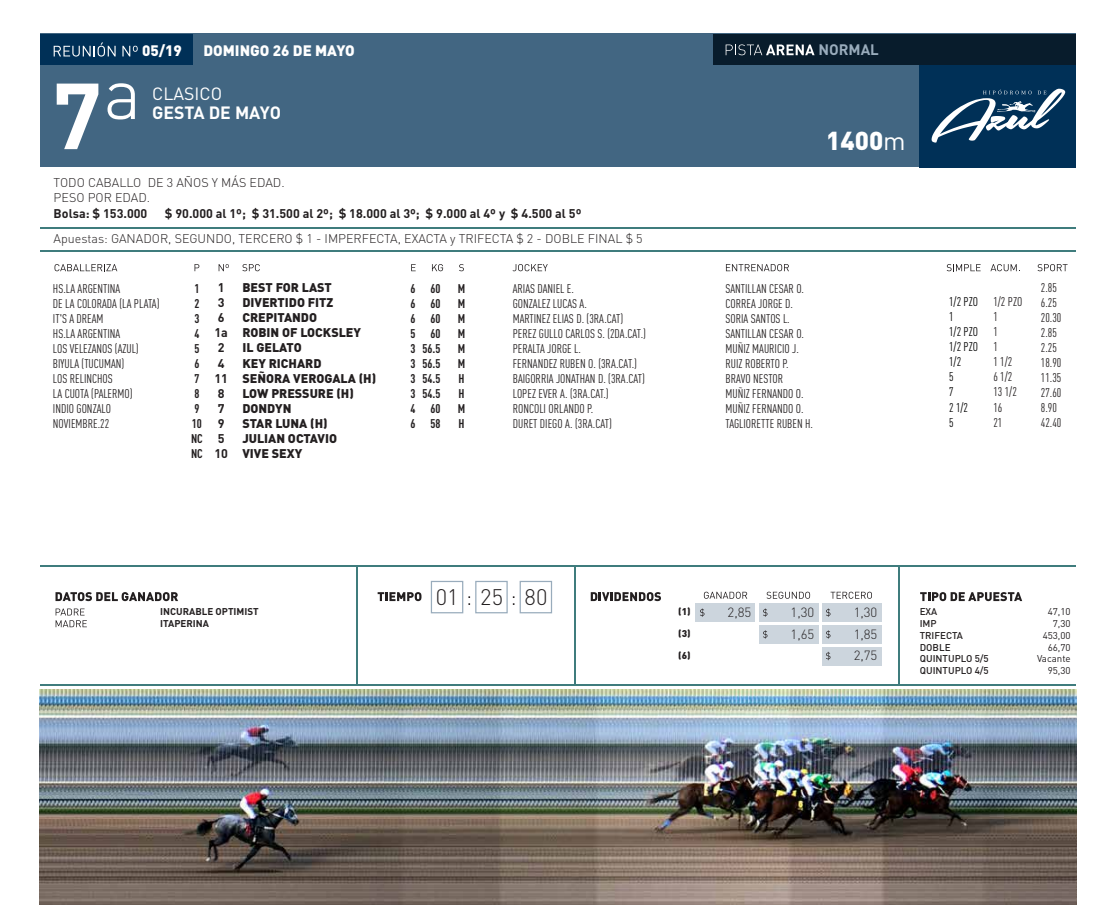
<style>
.page{position:relative;width:1098px;height:922px;background:#fff}
.page>*{position:absolute;margin:0;border:0;box-sizing:border-box;transform-origin:0 0}
.t1{font:700 92px "DIN Pro";color:#fff}
.t2{font:900 25.62px "DIN Pro";color:#fff}
.t3{font:300 22.25px "DIN Pro";color:#231f20}
.t4{font:700 17.62px "DIN Pro";color:#fff}
.t5{font:17.62px "DIN Pro";color:#fff}
.t6{font:900 15px "DIN Pro";color:#fff}
.t7{font:700 15px "DIN Pro";color:#99acbc}
.t8{font:300 13.25px "DIN Pro";color:#231f20}
.t9{font:12.5px/15px "FFDIN Pro Cond";color:#231f20}
.t10{font:900 12.5px/15px "DIN Pro";color:#231f20}
.t11{font:300 12.5px/15px "DIN Pro";color:#231f20}
.t12{font:700 12.5px/15px "DIN Pro";color:#231f20}
.t13{font:700 12.5px/15px "FFDIN Pro Cond";color:#231f20;text-align:justify}
.t14{font:12.5px/15px "FFDIN Pro Cond";color:#000}
.t15{font:500 9.75px/11.8px "DIN Pro";color:#231f20}
.t16{font:9.75px/11.8px "DIN Pro";color:#231f20;text-align:right}
.t17{font:700 9.75px/11.8px "DIN Pro";color:#231f20}
.t18{font:900 9.75px "DIN Pro";color:#231f20}
.s1{font-weight:400}
</style>
<div class="page">
<div style="left:40px;top:33px;width:1035px;height:133px;background:#426682"></div>
<div style="left:919px;top:34px;width:156px;height:134px;background:#003057"></div>
<div style="left:40px;top:34px;width:153px;height:31px;background:#003057"></div>
<div style="left:713px;top:34px;width:362px;height:31px;background:#081c2c"></div>
<hr style="left:40px;top:565px;width:1035px;height:1px;background:#3f7c7d">
<hr style="left:40px;top:684px;width:1035px;height:1px;background:#3f7c7d">
<hr style="left:575px;top:565px;width:1px;height:120px;background:#3f7c7d">
<hr style="left:356px;top:565px;width:1px;height:120px;background:#3f7c7d">
<hr style="left:898px;top:565px;width:1px;height:120px;background:#3f7c7d">
<div style="left:431px;top:580px;width:32px;height:33px;border:1px solid #99acbc"></div>
<div style="left:475px;top:580px;width:33px;height:33px;border:1px solid #99acbc"></div>
<div style="left:519px;top:580px;width:33px;height:33px;border:1px solid #99acbc"></div>
<hr style="left:40px;top:227px;width:1035px;height:1px;background:#3f7c7d">
<hr style="left:40px;top:250px;width:1035px;height:2px;background:#3f7c7d">
<svg style="left:54px;top:42px;width:62px;height:15px"></svg>
<svg style="left:122px;top:46px;width:16px;height:10px"></svg>
<svg style="left:725px;top:44px;width:89px;height:11px"></svg>
<svg style="left:107px;top:83px;width:28px;height:36px"></svg>
<svg style="left:55px;top:264px;width:62px;height:7px"></svg>
<svg style="left:242px;top:264px;width:18px;height:7px"></svg>
<svg style="left:512px;top:264px;width:36px;height:7px"></svg>
<svg style="left:726px;top:264px;width:63px;height:7px"></svg>
<svg style="left:946px;top:264px;width:34px;height:7px"></svg>
<svg style="left:1037px;top:264px;width:30px;height:7px"></svg>
<svg style="left:990px;top:264px;width:27px;height:7px"></svg>
<svg style="left:194px;top:264px;width:5px;height:7px"></svg>
<svg style="left:411px;top:264px;width:4px;height:7px"></svg>
<svg style="left:432px;top:264px;width:11px;height:7px"></svg>
<svg style="left:459px;top:264px;width:5px;height:7px"></svg>
<svg style="left:219px;top:264px;width:10px;height:7px"></svg>
<svg style="left:377px;top:592px;width:44px;height:9px"></svg>
<svg style="left:55px;top:592px;width:123px;height:9px"></svg>
<svg style="left:590px;top:592px;width:71px;height:9px"></svg>
<svg style="left:920px;top:592px;width:102px;height:9px"></svg>
<svg style="left:704px;top:591px;width:43px;height:7px"></svg>
<svg style="left:766px;top:591px;width:44px;height:7px"></svg>
<svg style="left:830px;top:591px;width:42px;height:7px"></svg>
<div style="left:696px;top:603px;width:59px;height:18px;background:#ccd5dd"></div>
<svg style="left:700px;top:608px;width:4px;height:8px"></svg>
<div style="left:759px;top:603px;width:59px;height:18px;background:#ccd5dd"></div>
<svg style="left:763px;top:608px;width:4px;height:8px"></svg>
<div style="left:822px;top:603px;width:59px;height:18px;background:#ccd5dd"></div>
<svg style="left:826px;top:608px;width:4px;height:8px"></svg>
<div style="left:759px;top:624px;width:59px;height:19px;background:#ccd5dd"></div>
<svg style="left:763px;top:630px;width:4px;height:8px"></svg>
<div style="left:822px;top:624px;width:59px;height:19px;background:#ccd5dd"></div>
<svg style="left:826px;top:630px;width:4px;height:8px"></svg>
<div style="left:822px;top:646px;width:59px;height:19px;background:#ccd5dd"></div>
<svg style="left:826px;top:651px;width:4px;height:9px"></svg>
<svg style="left:56px;top:608px;width:31px;height:19px"></svg>
<svg style="left:931px;top:89px;width:134px;height:53px"></svg>
<img style="left:40px;top:689px;width:1036px;height:215px">
<p class="t6" style="left:142px;top:38px;width:41px">05/19</p>
<p class="t6" style="left:203px;top:38px;width:153px">DOMINGO 26 DE MAYO</p>
<p class="t7" style="left:818px;top:37px;width:62px">NORMAL</p>
<h1 class="t1" style="left:52px;top:39px;width:51px">7</h1>
<h3 class="t5" style="left:152px;top:82px;width:71px">CLASICO</h3>
<h3 class="t4" style="left:152px;top:98px;width:130px">GESTA DE MAYO</h3>
<p class="t11" style="left:54px;top:174px;width:232px">TODO CABALLO DE 3 AÑOS Y MÁS EDAD.<br>PESO POR EDAD.</p>
<p class="t12" style="left:54px;top:205px;width:95px">Bolsa: $ 153.000</p>
<p class="t12" style="left:165px;top:205px;width:418px">$ 90.000 al 1º; $ 31.500 al 2º; $ 18.000 al 3º; $ 9.000 al 4º y $ 4.500 al 5º</p>
<p class="t11" style="left:54px;top:230px;width:590px">Apuestas: GANADOR, SEGUNDO, TERCERO $ 1 - IMPERFECTA, EXACTA y TRIFECTA $ 2 - DOBLE FINAL $ 5</p>
<p class="t9" style="left:53px;top:280px;width:108px">HS.LA ARGENTINA<br>DE LA COLORADA (LA PLATA)<br>IT'S A DREAM<br>HS.LA ARGENTINA<br>LOS VELEZANOS (AZUL)<br>BIYULA (TUCUMAN)<br>LOS RELINCHOS<br>LA CUOTA (PALERMO)<br>INDIO GONZALO<br>NOVIEMBRE.22</p>
<p class="t13" style="left:191px;top:280px;width:13px;text-align:left">1<br>2<br>3<br>4<br>5<br>6<br>7<br>8<br>9<br>10<br>NC<br>NC</p>
<p class="t12" style="left:214px;top:279px;width:15px">1<br>3<br>6<br>1a<br>2<br>4<br>11<br>8<br>7<br>9<br>5<br>10</p>
<p class="t10" style="left:242px;top:279px;width:135px">BEST FOR LAST<br>DIVERTIDO FITZ<br>CREPITANDO<br>ROBIN OF LOCKSLEY<br>IL GELATO<br>KEY RICHARD<br>SEÑORA VEROGALA (H)<br>LOW PRESSURE (H)<br>DONDYN<br>STAR LUNA (H)<br>JULIAN OCTAVIO<br>VIVE SEXY</p>
<p class="t13" style="left:410px;top:280px;width:7px">6<br>6<br>6<br>5<br>3<br>3<br>3<br>3<br>4<br>6</p>
<p class="t13" style="left:422px;top:280px;width:19px;text-align:right">60<br>60<br>60<br>60<br>56.5<br>56.5<br>54.5<br>54.5<br>60<br>58</p>
<p class="t13" style="left:458px;top:280px;width:9px">M M M M M M H H M H</p>
<p class="t9" style="left:513px;top:280px;width:135px">ARIAS DANIEL E.<br>GONZALEZ LUCAS A.<br>MARTINEZ ELIAS D. (3RA.CAT)<br>PEREZ GULLO CARLOS S. (2DA.CAT.)<br>PERALTA JORGE L.<br>FERNANDEZ RUBEN O. (3RA.CAT.)<br>BAIGORRIA JONATHAN D. (3RA.CAT)<br>LOPEZ EVER A. (3RA.CAT.)<br>RONCOLI ORLANDO P.<br>DURET DIEGO A. (3RA.CAT)</p>
<p class="t9" style="left:725px;top:280px;width:89px">SANTILLAN CESAR O.<br>CORREA JORGE D.<br>SORIA SANTOS L.<br>SANTILLAN CESAR O.<br>MUÑIZ MAURICIO J.<br>RUIZ ROBERTO P.<br>BRAVO NESTOR<br>MUÑIZ FERNANDO O.<br>MUÑIZ FERNANDO O.<br>TAGLIORETTE RUBEN H.</p>
<h2 class="t2" style="left:826px;top:118px;width:81px">1400<span class="s1">m</span></h2>
<p class="t14" style="left:949px;top:293px;width:30px">1/2 PZO<br>1<br>1/2 PZO<br>1/2 PZO<br>1/2<br>5<br>7<br>2 1/2<br>5</p>
<p class="t9" style="left:993px;top:293px;width:30px">1/2 PZO<br>1<br>1<br>1<br>1 1/2<br>6 1/2<br>13 1/2<br>16<br>21</p>
<p class="t9" style="left:1040px;top:279px;width:22px">2.85<br>6.25<br>20.30<br>2.85<br>2.25<br>18.90<br>11.35<br>27.60<br>8.90<br>42.40</p>
<h3 class="t3" style="left:436px;top:579px;width:113px">01 25 80</h3>
<p class="t18" style="left:678px;top:603px;width:14px">(1)</p>
<p class="t8" style="left:727px;top:602px;width:25px">2,85</p>
<p class="t8" style="left:790px;top:602px;width:25px">1,30</p>
<p class="t8" style="left:853px;top:602px;width:25px">1,30</p>
<p class="t18" style="left:678px;top:625px;width:14px">(3)</p>
<p class="t8" style="left:790px;top:623px;width:25px">1,65</p>
<p class="t8" style="left:853px;top:623px;width:25px">1,85</p>
<p class="t18" style="left:678px;top:647px;width:14px">(6)</p>
<p class="t8" style="left:853px;top:645px;width:25px">2,75</p>
<p class="t17" style="left:160px;top:604px;width:100px">INCURABLE OPTIMIST<br>ITAPERINA</p>
<p class="t16" style="left:1037px;top:605px;width:35px">47,10<br>7,30<br>453,00<br>66,70<br>Vacante<br>95,30</p>
<p class="t15" style="left:919px;top:605px;width:71px">EXA<br>IMP<br>TRIFECTA<br>DOBLE<br>QUINTUPLO 5/5<br>QUINTUPLO 4/5</p>
</div>
